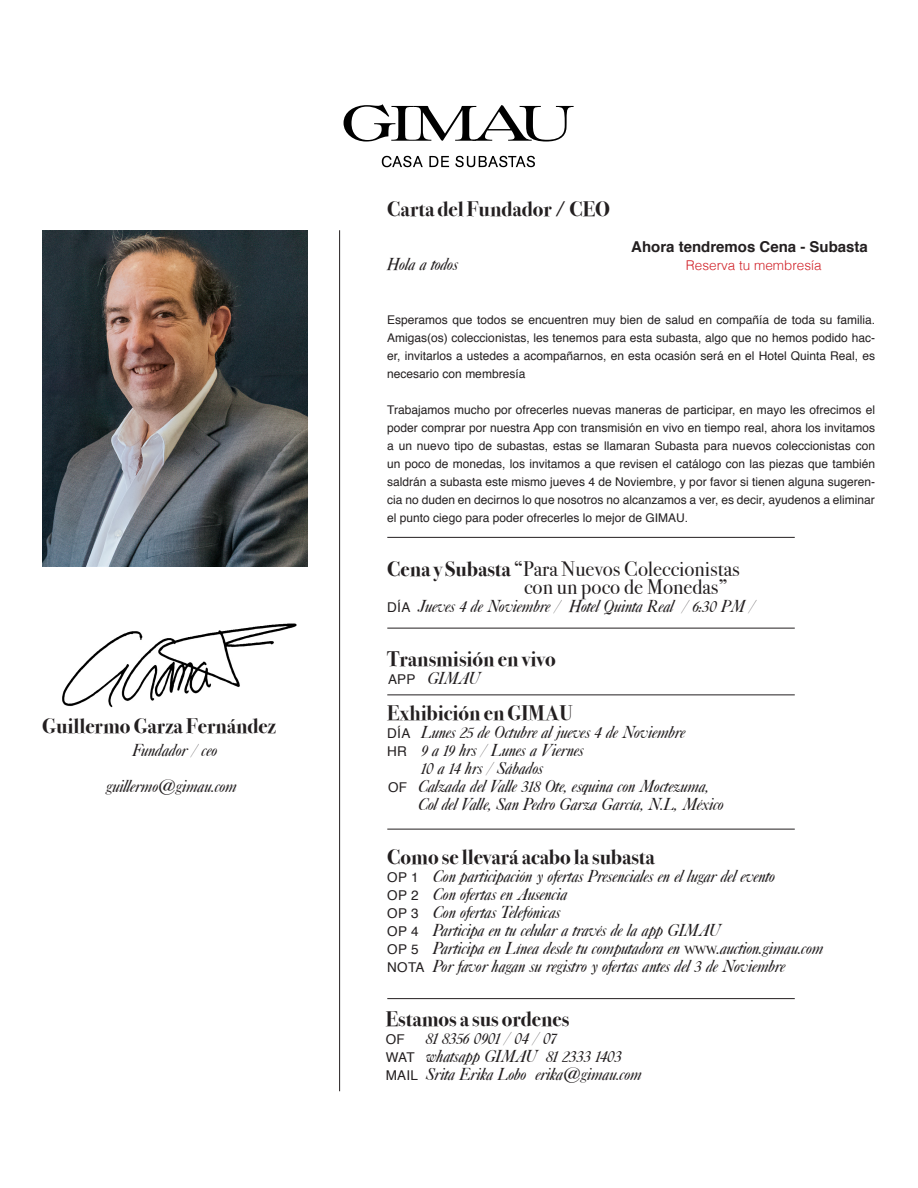
<style>
.page{position:relative;width:918px;height:1188px;background:#fff}
.page>*{position:absolute;margin:0;border:0;box-sizing:border-box;transform-origin:0 0}
.subtitulo{font:700 21px "Bodoni Svty Two ITCTT";color:#231f20}
.subtitulo-2{font:21px "Bodoni Svty Two ITCTT";color:#231f20}
.Texto_base{font:italic 18px/18px "Caslon 540 EF";color:#231f20}
.Texto_base-2{font:700 15px "Helvetica";color:#231f20}
.Folios_en_cuerpo{font:13.5px "Helvetica";letter-spacing:.02em;color:#231f20}
.Texto_base-3{font:300 13.5px "Helvetica";color:#d1232a}
.Texto_base-4{font:12px/18px "Helvetica";color:#231f20;text-align:justify}
.s1{font-family:"Bodoni Svty Two ITCTT";font-style:normal}
.s2{font-weight:700}
</style>
<div class="page">
<svg style="left:382px;top:156px;width:41px;height:11px"></svg>
<svg style="left:429px;top:156px;width:20px;height:11px"></svg>
<svg style="left:455px;top:156px;width:80px;height:11px"></svg>
<svg style="left:344px;top:104px;width:230px;height:38px"></svg>
<img style="left:42px;top:230px;width:266px;height:336px">
<hr style="left:387px;top:537px;width:408px;height:1px;background:#231f20">
<hr style="left:387px;top:628px;width:408px;height:1px;background:#231f20">
<hr style="left:387px;top:694px;width:408px;height:1px;background:#231f20">
<hr style="left:387px;top:829px;width:408px;height:1px;background:#231f20">
<hr style="left:387px;top:998px;width:408px;height:1px;background:#231f20">
<hr style="left:339px;top:230px;width:1px;height:861px;background:#231f20">
<img style="left:62px;top:623px;width:235px;height:85px">
<p class="subtitulo" style="left:42px;top:709px;width:235px">Guillermo Garza Fernández</p>
<p class="Texto_base" style="left:133px;top:741px;width:86px">Fundador / ceo</p>
<p class="Texto_base" style="left:106px;top:777px;width:132px">guillermo<span class="s1">@</span>gimau.com</p>
<p class="subtitulo" style="left:387px;top:192px;width:224px">Carta del Fundador / CEO</p>
<p class="Texto_base" style="left:387px;top:255px;width:72px">Hola a todos</p>
<p class="Texto_base-2" style="left:631px;top:235px;width:238px">Ahora tendremos Cena - Subasta</p>
<p class="Texto_base-3" style="left:686px;top:254px;width:137px">Reserva tu membresía</p>
<p class="Texto_base-4" style="left:387px;top:311px;width:489px">Esperamos que todos se encuentren muy bien de salud en compañía de toda su familia.<br>Amigas(os) coleccionistas, les tenemos para esta subasta, algo que no hemos podido hac&shy;er, invitarlos a ustedes a acompañarnos, en esta ocasión será en el Hotel Quinta Real, es necesario con membresía</p>
<p class="Texto_base-4" style="left:387px;top:401px;width:489px">Trabajamos mucho por ofrecerles nuevas maneras de participar, en mayo les ofrecimos el poder comprar por nuestra App con transmisión en vivo en tiempo real, ahora los invitamos a un nuevo tipo de subastas, estas se llamaran Subasta para nuevos coleccionistas con un poco de monedas, los invitamos a que revisen el catálogo con las piezas que también saldrán a subasta este mismo jueves 4 de Noviembre, y por favor si tienen alguna sugeren&shy;cia no duden en decirnos lo que nosotros no alcanzamos a ver, es decir, ayudenos a eliminar el punto ciego para poder ofrecerles lo mejor de GIMAU.</p>
<p class="subtitulo-2" style="left:387px;top:552px;width:354px"><span class="s2">Cena y Subasta</span> “Para Nuevos Coleccionistas</p>
<p class="subtitulo-2" style="left:524px;top:570px;width:205px">con un poco de Monedas”</p>
<p class="Texto_base" style="left:418px;top:597px;width:338px">Jueves 4 de Noviembre / Hotel Quinta Real / 6:30 PM /</p>
<p class="subtitulo" style="left:387px;top:642px;width:170px">Transmisión en vivo</p>
<p class="Texto_base" style="left:427px;top:669px;width:54px">GIMAU</p>
<p class="subtitulo" style="left:387px;top:696px;width:187px">Exhibición en GIMAU</p>
<p class="Texto_base" style="left:421px;top:723px;width:266px">Lunes 25 de Octubre al jueves 4 de Noviembre</p>
<p class="Texto_base" style="left:421px;top:741px;width:164px">9 a 19 hrs / Lunes a Viernes</p>
<p class="Texto_base" style="left:421px;top:759px;width:123px">10 a 14 hrs / Sábados</p>
<p class="Texto_base" style="left:418px;top:777px;width:307px">Calzada del Valle 318 Ote, esquina con Moctezuma,<br>Col del Valle, San Pedro Garza García, N.L, México</p>
<p class="subtitulo" style="left:387px;top:840px;width:269px">Como se llevará acabo la subasta</p>
<p class="Texto_base" style="left:433px;top:867px;width:344px">Con participación y ofertas Presenciales en el lugar del evento</p>
<p class="Texto_base" style="left:433px;top:885px;width:136px">Con ofertas en Ausencia</p>
<p class="Texto_base" style="left:433px;top:903px;width:129px">Con ofertas Telefónicas</p>
<p class="Texto_base" style="left:433px;top:921px;width:289px">Participa en tu celular a través de la app GIMAU</p>
<p class="Texto_base" style="left:433px;top:939px;width:392px">Participa en Línea desde tu computadora en <span class="s1">www</span>.auction.gimau.com</p>
<p class="Texto_base" style="left:433px;top:957px;width:354px">Por favor hagan su registro y ofertas antes del 3 de Noviembre</p>
<p class="subtitulo" style="left:386px;top:1002px;width:185px">Estamos a sus ordenes</p>
<p class="Texto_base" style="left:426px;top:1029px;width:132px">81 8356 0901 / 04 / 07</p>
<p class="Texto_base" style="left:426px;top:1047px;width:197px">whatsapp GIMAU 81 2333 1403</p>
<p class="Texto_base" style="left:426px;top:1065px;width:217px">Srita Erika Lobo erika<span class="s1">@</span>gimau.com</p>
<p class="Folios_en_cuerpo" style="left:387px;top:597px;width:25px">DÍA</p>
<p class="Folios_en_cuerpo" style="left:388px;top:669px;width:29px">APP</p>
<p class="Folios_en_cuerpo" style="left:387px;top:723px;width:25px">DÍA</p>
<p class="Folios_en_cuerpo" style="left:387px;top:741px;width:21px">HR</p>
<p class="Folios_en_cuerpo" style="left:388px;top:777px;width:21px">OF</p>
<p class="Folios_en_cuerpo" style="left:387px;top:867px;width:33px">OP 1</p>
<p class="Folios_en_cuerpo" style="left:387px;top:885px;width:33px">OP 2</p>
<p class="Folios_en_cuerpo" style="left:387px;top:903px;width:33px">OP 3</p>
<p class="Folios_en_cuerpo" style="left:387px;top:921px;width:33px">OP 4</p>
<p class="Folios_en_cuerpo" style="left:387px;top:939px;width:33px">OP 5</p>
<p class="Folios_en_cuerpo" style="left:387px;top:957px;width:39px">NOTA</p>
<p class="Folios_en_cuerpo" style="left:386px;top:1029px;width:21px">OF</p>
<p class="Folios_en_cuerpo" style="left:386px;top:1047px;width:31px">WAT</p>
<p class="Folios_en_cuerpo" style="left:386px;top:1065px;width:34px">MAIL</p>
</div>
